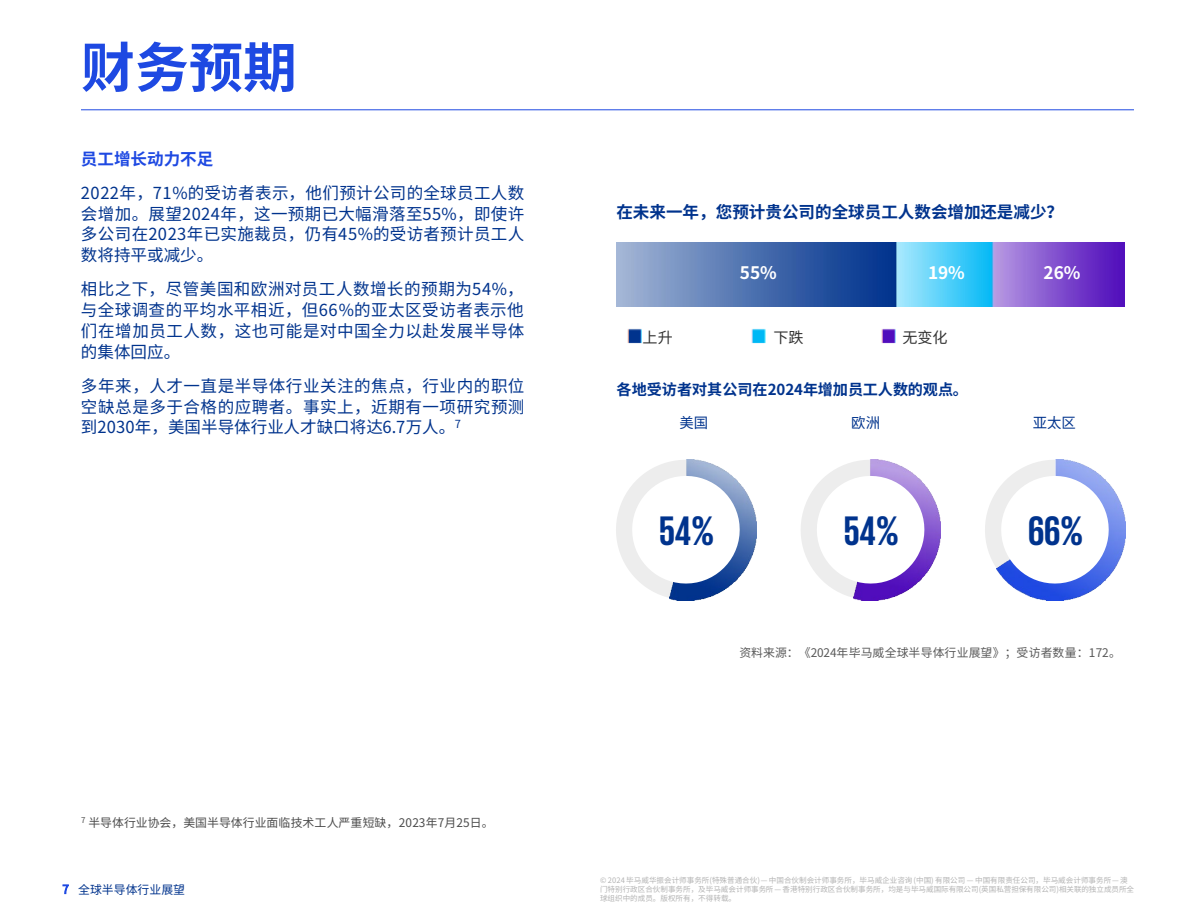
<style>
.page{position:relative;width:1188px;height:918px;background:#fff}
.page>*{position:absolute;margin:0;border:0;box-sizing:border-box;transform-origin:0 0}
.t1{font:700 54px "Noto Sans CJ Ksc";color:#1e49e2}
.t2{font:700 42.15px "KPMG";color:#00338d}
.t3{font:700 17.25px "Noto Sans CJ Ksc";color:#fff}
.t4{font:16.5px/20.7px "Noto Sans CJ Ksc";letter-spacing:.02em;color:#00338d;text-align:justify}
.t5{font:700 16.5px "Noto Sans CJ Ksc";color:#00338d}
.t6{font:700 16.5px "Noto Sans CJ Ksc";color:#1e49e2}
.t7{font:700 15.15px "Noto Sans CJ Ksc";color:#00338d}
.t8{font:15.15px "Noto Sans CJ Ksc";color:#333}
.t9{font:14.4px "Noto Sans CJ Ksc";color:#00338d}
.t10{font:11.85px "Noto Sans CJ Ksc";color:#4c4c4c}
.t11{font:11.85px "Noto Sans CJ Ksc";color:#595959}
.t12{font:11.85px "Noto Sans CJ Ksc";color:#00338d}
.t13{font:7.5px/9px "Noto Sans CJ Ksc";color:#b3b3b3}
.s1{color:#1e49e2}
</style>
<div class="page">
<hr style="left:81px;top:109px;width:1053px;height:1px;background:#1e49e2">
<img style="left:617px;top:243px;width:508px;height:63px">
<img style="left:854px;top:484px;width:87px;height:116px">
<img style="left:1009px;top:484px;width:116px;height:116px">
<img style="left:669px;top:484px;width:87px;height:116px">
<svg style="left:801px;top:460px;width:123px;height:138px"></svg>
<svg style="left:985px;top:460px;width:124px;height:124px"></svg>
<svg style="left:616px;top:460px;width:124px;height:138px"></svg>
<img style="left:627px;top:328px;width:269px;height:16px">
<h1 class="t1" style="left:81px;top:37px;width:217px">财务预期</h1>
<p class="t6" style="left:81px;top:150px;width:134px">员工增长动力不足</p>
<p class="t4" style="left:81px;top:183px;width:445px">2022年，71%的受访者表示，他们预计公司的全球员工人数会增加。展望2024年，这一预期已大幅滑落至55%，即使许多公司在2023年已实施裁员，仍有45%的受访者预计员工人数将持平或减少。</p>
<p class="t4" style="left:81px;top:279px;width:445px">相比之下，尽管美国和欧洲对员工人数增长的预期为54%，与全球调查的平均水平相近，但66%的亚太区受访者表示他们在增加员工人数，这也可能是对中国全力以赴发展半导体的集体回应。</p>
<p class="t4" style="left:81px;top:376px;width:445px">多年来，人才一直是半导体行业关注的焦点，行业内的职位空缺总是多于合格的应聘者。事实上，近期有一项研究预测到2030年，美国半导体行业人才缺口将达6.7万人。<sup>7</sup></p>
<p class="t10" style="left:81px;top:816px;width:414px"><sup>7</sup> 半导体行业协会，美国半导体行业面临技术工人严重短缺，2023年7月25日。</p>
<p class="t12" style="left:62px;top:883px;width:124px"><span class="s1">7</span> 全球半导体行业展望</p>
<p class="t5" style="left:616px;top:203px;width:448px">在未来一年，您预计贵公司的全球员工人数会增加还是减少？</p>
<p class="t3" style="left:740px;top:263px;width:38px">55%</p>
<p class="t3" style="left:928px;top:263px;width:38px">19%</p>
<p class="t3" style="left:1044px;top:263px;width:38px">26%</p>
<p class="t8" style="left:643px;top:328px;width:32px">上升</p>
<p class="t8" style="left:773px;top:328px;width:32px">下跌</p>
<p class="t8" style="left:902px;top:328px;width:47px">无变化</p>
<p class="t7" style="left:617px;top:381px;width:353px">各地受访者对其公司在2024年增加员工人数的观点。</p>
<p class="t9" style="left:680px;top:414px;width:30px">美国</p>
<p class="t9" style="left:851px;top:414px;width:30px">欧洲</p>
<p class="t9" style="left:1033px;top:414px;width:45px">亚太区</p>
<h2 class="t2" style="left:659px;top:510px;width:57px">54%</h2>
<h2 class="t2" style="left:844px;top:510px;width:57px">54%</h2>
<h2 class="t2" style="left:1028px;top:510px;width:57px">66%</h2>
<p class="t11" style="left:739px;top:646px;width:383px">资料来源：《2024年毕马威全球半导体行业展望》；受访者数量：172。</p>
<p class="t13" style="left:600px;top:876px;width:529px">© 2024 毕马威华振会计师事务所特殊普通合伙) — 中国合伙制会计师事务所，毕马威企业咨询中国有限公司 — 中国有限责任公司，毕马威会计师事务所 澳</p>
<p class="t13" style="left:709px;top:876px;width:4px">(</p>
<p class="t13" style="left:914px;top:876px;width:4px">(</p>
<p class="t13" style="left:931px;top:876px;width:4px">)</p>
<p class="t13" style="left:1112px;top:876px;width:8px">—</p>
<p class="t13" style="left:775px;top:885px;width:8px">—</p>
<p class="t13" style="left:979px;top:885px;width:4px">(</p>
<p class="t13" style="left:1057px;top:885px;width:4px">)</p>
<p class="t13" style="left:600px;top:885px;width:535px">门特别行政区合伙制事务所，及毕马威会计师事务所 香港特别行政区合伙制事务所，均是与毕马威国际有限公司英国私营担保有限公司相关联的独立成员所全球组织中的成员。版权所有，不得转载。</p>
</div>
